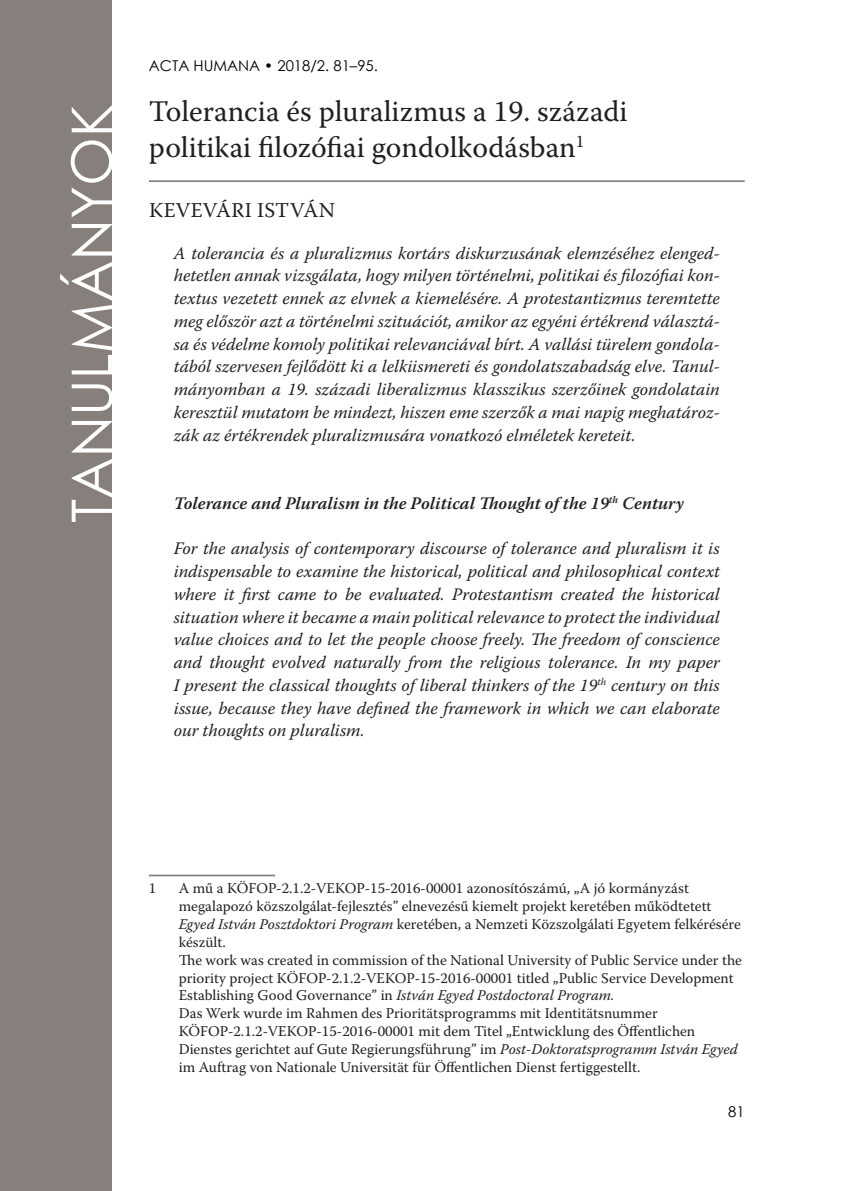
<style>
.page{position:relative;width:844px;height:1191px;background:#fff}
.page>*{position:absolute;margin:0;border:0;box-sizing:border-box;transform-origin:0 0}
.M1_text{font:56px "Century Gothic";color:#fff}
.Tanulmánycím{font:29.75px/35.7px "Warnock Pro";color:#231f20}
.Szerző{font:21px "Warnock Pro";letter-spacing:.015em;color:#231f20}
.Absztrakt{font:italic 17.5px/22.8px "Warnock Pro";color:#231f20;text-align:justify}
.Absztrakt_cím{font:italic 600 17.5px "Warnock Pro";color:#231f20}
.Lábjegyzet{font:14.88px/17.8px "Warnock Pro";color:#231f20}
.t1{font:14.88px "Century Gothic";color:#000}
.s1{font-style:italic}
</style>
<div class="page">
<div style="left:0;top:0;width:112px;height:1191px;background:#867f7c"></div>
<hr style="left:149px;top:180px;width:595px;height:2px;background:#867f7c">
<hr style="left:149px;top:874px;width:126px;height:2px;background:#867f7c">
<p class="t1" style="left:149px;top:55px;width:230px">ACTA HUMANA • 2018/2. 81–95.</p>
<p class="M1_text" style="left:53px;top:523px;width:420px;rotate:-90deg">TANULMÁNYOK</p>
<p class="Tanulmánycím" style="left:149px;top:93px;width:480px">Tolerancia és pluralizmus a 19. századi politikai filozófiai gondolkodásban<sup>1</sup></p>
<p class="Szerző" style="left:149px;top:197px;width:187px">KEVEVÁRI ISTVÁN</p>
<p class="Absztrakt" style="left:174px;top:241px;width:547px">A tolerancia és a pluralizmus kortárs diskurzusának elemzéséhez elenged&shy;hetetlen annak vizsgálata, hogy milyen történelmi, politikai és filozófiai kon&shy;textus vezetett ennek az elvnek a kiemelésére. A protestantizmus teremtette meg először azt a történelmi szituációt, amikor az egyéni értékrend választá&shy;sa és védelme komoly politikai relevanciával bírt. A vallási türelem gondola&shy;tából szervesen fejlődött ki a lelkiismereti és gondolatszabadság elve. Tanul&shy;mányomban a 19. századi liberalizmus klasszikus szerzőinek gondolatain keresztül mutatom be mindezt, hiszen eme szerzők a mai napig meghatároz&shy;zák az értékrendek pluralizmusára vonatkozó elméletek kereteit.</p>
<p class="Absztrakt_cím" style="left:174px;top:492px;width:511px">Tolerance and Pluralism in the Political Thought of the 19<sup>th</sup> Century</p>
<p class="Absztrakt" style="left:174px;top:537px;width:547px">For the analysis of contemporary discourse of tolerance and pluralism it is indispensable to examine the historical, political and philosophical context where it first came to be evaluated. Protestantism created the historical situation where it became a main political relevance to protect the individual value choices and to let the people choose freely. The freedom of conscience and thought evolved naturally from the religious tolerance. In my paper I present the classical thoughts of liberal thinkers of the 19<sup>th</sup> century on this issue, because they have defined the framework in which we can elaborate our thoughts on pluralism.</p>
<p class="Lábjegyzet" style="left:149px;top:879px;width:9px">1</p>
<p class="Lábjegyzet" style="left:179px;top:879px;width:563px">A mű a KÖFOP-2.1.2-VEKOP-15-2016-00001 azonosítószámú, „A jó kormányzást megalapozó közszolgálat-fejlesztés” elnevezésű kiemelt projekt keretében működtetett <span class="s1">Egyed István Posztdoktori Program</span> keretében, a Nemzeti Közszolgálati Egyetem felkérésére készült.</p>
<p class="Lábjegyzet" style="left:179px;top:950px;width:564px">The work was created in commission of the National University of Public Service under the priority project KÖFOP-2.1.2-VEKOP-15-2016-00001 titled „Public Service Development<br>Establishing Good Governance” in <span class="s1">István Egyed Postdoctoral Program.</span></p>
<p class="Lábjegyzet" style="left:179px;top:1004px;width:560px">Das Werk wurde im Rahmen des Prioritätsprogramms mit Identitätsnummer KÖFOP-2.1.2-VEKOP-15-2016-00001 mit dem Titel „Entwicklung des Öffentlichen Dienstes gerichtet auf Gute Regierungsführung” im <span class="s1">Post-Doktoratsprogramm István Egyed </span>im Auftrag von Nationale Universität für Öffentlichen Dienst fertiggestellt.</p>
<p class="t1" style="left:728px;top:1100px;width:18px">81</p>
</div>
